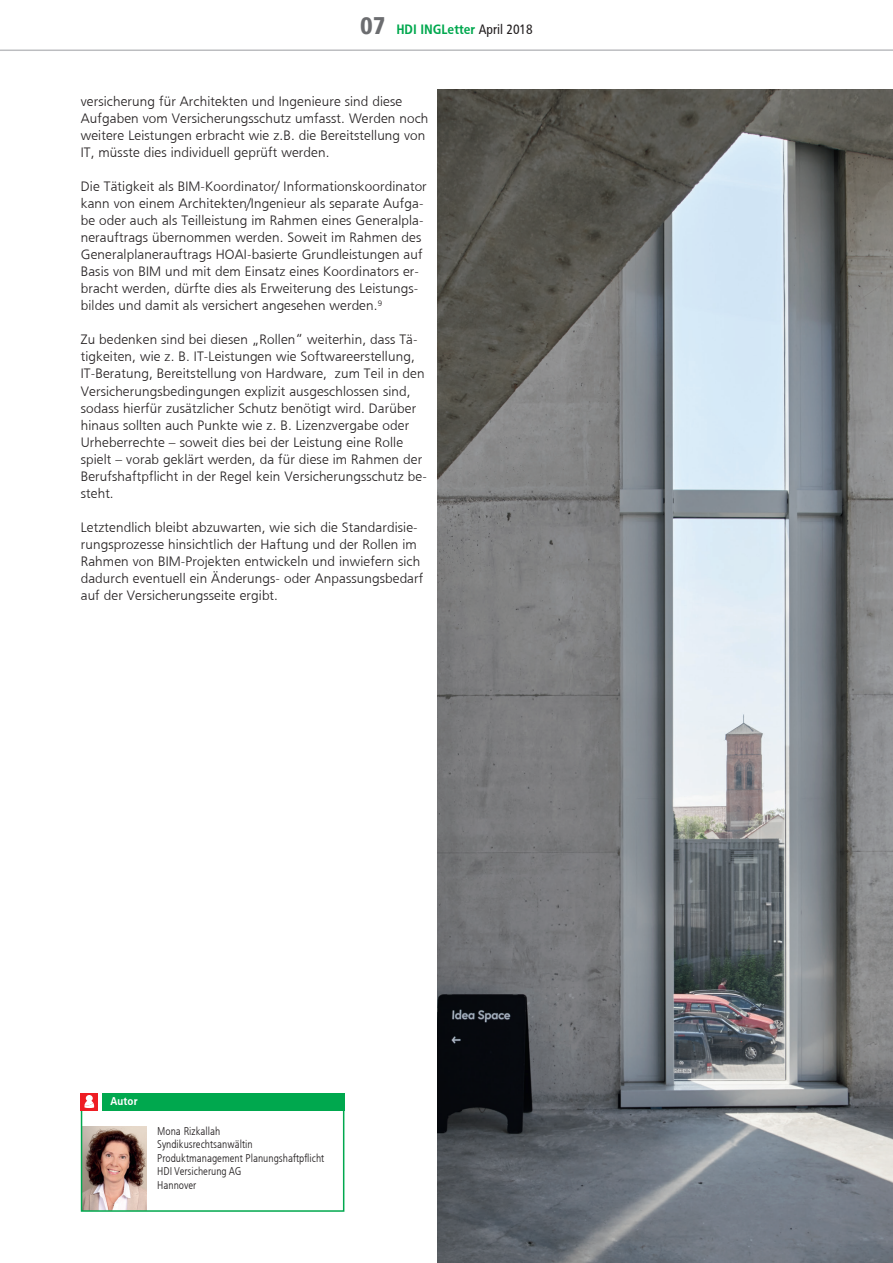
<style>
.page{position:relative;width:893px;height:1263px;background:#fff}
.page>*{position:absolute;margin:0;border:0;box-sizing:border-box;transform-origin:0 0}
.t1{font:13.5px/17px "HDI Gerling Sans Light";letter-spacing:.01em;color:#231f20}
.t2{font:13.5px "HDI Gerling Sans Cond Bold";color:#00a84e}
.t3{font:11.25px/13.5px "HDI Gerling Sans Cond Light";color:#231f20}
.t4{font:11.25px "HDI Gerling Sans Cond Bold";letter-spacing:.01em;color:#fff}
.s1{font-family:"HDI Gerling Sans Cond Black";font-size:24px;color:#6c6d70}
.s2{font-family:"HDI Gerling Sans Cond Regular";color:#231f20}
</style>
<div class="page">
<hr style="left:0;top:49px;width:893px;height:2px;background:#bcbdc0">
<img style="left:438px;top:89px;width:455px;height:1174px">
<img style="left:84px;top:1127px;width:62px;height:82px">
<div style="left:81px;top:1093px;width:263px;height:119px;border:2px solid #00a84e"></div>
<div style="left:102px;top:1093px;width:242px;height:17px;background:#00a84e"></div>
<div style="left:81px;top:1093px;width:17px;height:17px;background:#ee1d23"></div>
<svg style="left:84px;top:1095px;width:10px;height:13px"></svg>
<p class="t2" style="left:360px;top:22px;width:174px"><span class="s1">07</span> HDI INGLetter <span class="s2">April 2018</span></p>
<p class="t1" style="left:81px;top:93px;width:349px">versicherung für Architekten und Ingenieure sind diese Aufgaben vom Versicherungsschutz umfasst. Werden noch weitere Leistungen erbracht wie z.B. die Bereitstellung von IT, müsste dies individuell geprüft werden.</p>
<p class="t1" style="left:81px;top:178px;width:347px">Die Tätigkeit als BIM-Koordinator/ Informationskoordinator kann von einem Architekten/Ingenieur als separate Aufga‑ be oder auch als Teilleistung im Rahmen eines Generalpla‑ nerauftrags übernommen werden. Soweit im Rahmen des Generalplanerauftrags HOAI-basierte Grundleistungen auf Basis von BIM und mit dem Einsatz eines Koordinators er‑ bracht werden, dürfte dies als Erweiterung des Leistungs‑ bildes und damit als versichert angesehen werden.<sup>9</sup></p>
<p class="t1" style="left:81px;top:331px;width:348px">Zu bedenken sind bei diesen „Rollen“ weiterhin, dass Tä‑ tigkeiten, wie z. B. IT-Leistungen wie Softwareerstellung, IT-Beratung, Bereitstellung von Hardware, zum Teil in den Versicherungsbedingungen explizit ausgeschlossen sind, sodass hierfür zusätzlicher Schutz benötigt wird. Darüber hinaus sollten auch Punkte wie z. B. Lizenzvergabe oder Urheberrechte – soweit dies bei der Leistung eine Rolle spielt – vorab geklärt werden, da für diese im Rahmen der Berufshaftpflicht in der Regel kein Versicherungsschutz be‑ steht.</p>
<p class="t1" style="left:81px;top:519px;width:344px">Letztendlich bleibt abzuwarten, wie sich die Standardisie‑ rungsprozesse hinsichtlich der Haftung und der Rollen im Rahmen von BIM-Projekten entwickeln und inwiefern sich dadurch eventuell ein Änderungs- oder Anpassungsbedarf auf der Versicherungsseite ergibt.</p>
<p class="t4" style="left:111px;top:1094px;width:29px">Autor</p>
<p class="t3" style="left:157px;top:1124px;width:169px">Mona Rizkallah<br>Syndikusrechtsanwältin<br>Produktmanagement Planungshaftpflicht<br>HDI Versicherung AG<br>Hannover</p>
</div>
